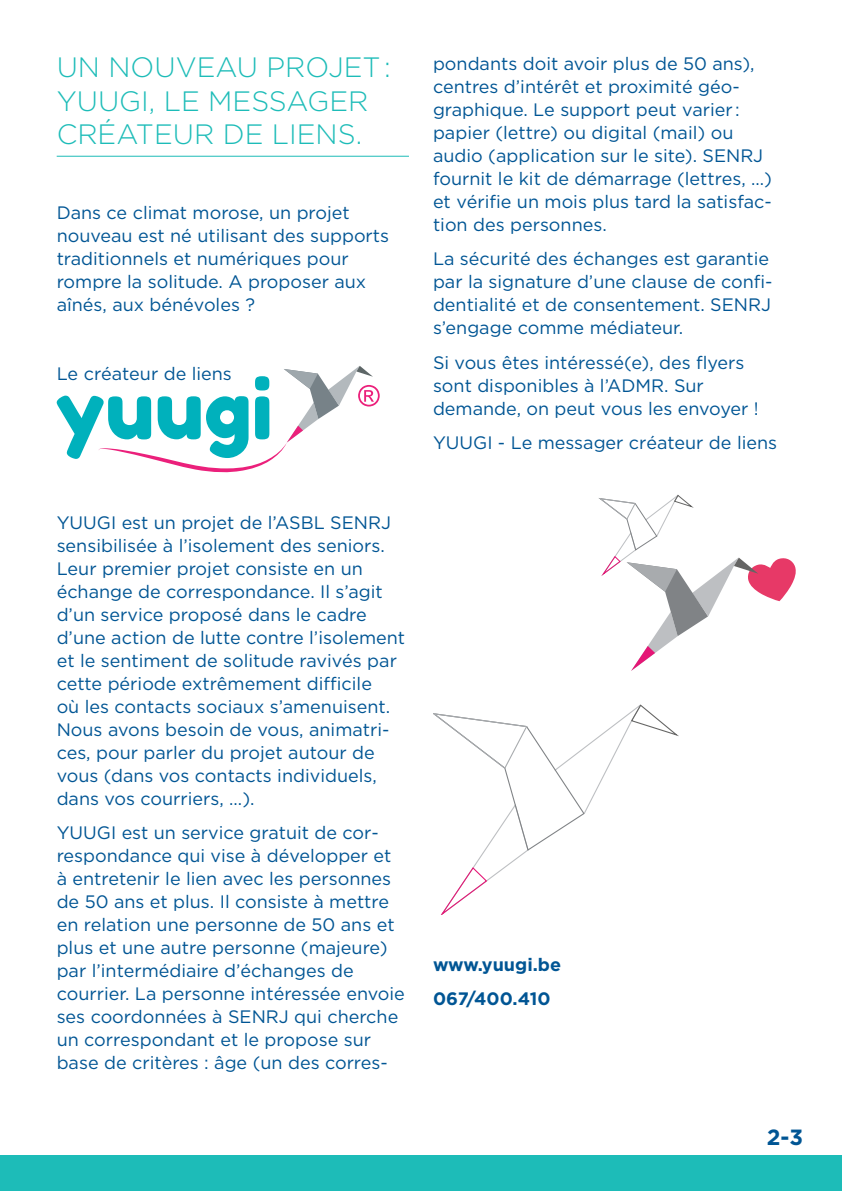
<style>
.page{position:relative;width:842px;height:1191px;background:#fff}
.page>*{position:absolute;margin:0;border:0;box-sizing:border-box;transform-origin:0 0}
.t1{font:300 28px/33.6px "Gotham";color:#1dbcb8}
.t2{font:700 22px "Gotham";color:#005594}
.t3{font:18px/23px "Gotham";color:#005594}
.t4{font:700 18px/34px "Gotham";color:#005594}
</style>
<div class="page">
<hr style="left:57px;top:156px;width:352px;height:1px;background:#1dbcb8">
<div style="left:0;top:1155px;width:842px;height:36px;background:#1dbcb8"></div>
<svg style="left:57px;top:366px;width:323px;height:107px"></svg>
<svg style="left:433px;top:704px;width:246px;height:211px"></svg>
<svg style="left:600px;top:495px;width:196px;height:176px"></svg>
<h1 class="t1" style="left:57px;top:50px;width:336px">UN NOUVEAU PROJET:<br>YUUGI, LE MESSAGER<br>CRÉATEUR DE LIENS.</h1>
<p class="t3" style="left:57px;top:200px;width:334px">Dans ce climat morose, un projet nouveau est né utilisant des supports traditionnels et numériques pour rompre la solitude. A proposer aux aînés, aux bénévoles ?</p>
<p class="t3" style="left:57px;top:361px;width:177px">Le créateur de liens</p>
<p class="t3" style="left:57px;top:510px;width:350px">YUUGI est un projet de l’ASBL SENRJ sensibilisée à l’isolement des seniors.<br>Leur premier projet consiste en un échange de correspondance. Il s’agit d’un service proposé dans le cadre d’une action de lutte contre l’isolement et le sentiment de solitude ravivés par cette période extrêmement difficile<br>où les contacts sociaux s’amenuisent.<br>Nous avons besoin de vous, animatri&shy;ces, pour parler du projet autour de vous (dans vos contacts individuels, dans vos courriers, …).</p>
<p class="t3" style="left:57px;top:821px;width:350px">YUUGI est un service gratuit de cor&shy;respondance qui vise à développer et à entretenir le lien avec les personnes de 50 ans et plus. Il consiste à mettre en relation une personne de 50 ans et plus et une autre personne (majeure) par l’intermédiaire d’échanges de courrier. La personne intéressée envoie ses coordonnées à SENRJ qui cherche un correspondant et le propose sur base de critères : âge (un des corres-</p>
<p class="t3" style="left:433px;top:52px;width:340px">pondants doit avoir plus de 50 ans), centres d’intérêt et proximité géo&shy;graphique. Le support peut varier : papier (lettre) ou digital (mail) ou audio (application sur le site). SENRJ fournit le kit de démarrage (lettres, …) et vérifie un mois plus tard la satisfac&shy;tion des personnes.</p>
<p class="t3" style="left:433px;top:247px;width:341px">La sécurité des échanges est garantie par la signature d’une clause de confi&shy;dentialité et de consentement. SENRJ s’engage comme médiateur.</p>
<p class="t3" style="left:433px;top:350px;width:327px">Si vous êtes intéressé(e), des flyers sont disponibles à l’ADMR. Sur demande, on peut vous les envoyer !</p>
<p class="t3" style="left:433px;top:431px;width:346px">YUUGI - Le messager créateur de liens</p>
<p class="t4" style="left:433px;top:947px;width:130px">www.yuugi.be<br>067/400.410</p>
<p class="t2" style="left:767px;top:1124px;width:38px">2-3</p>
</div>
